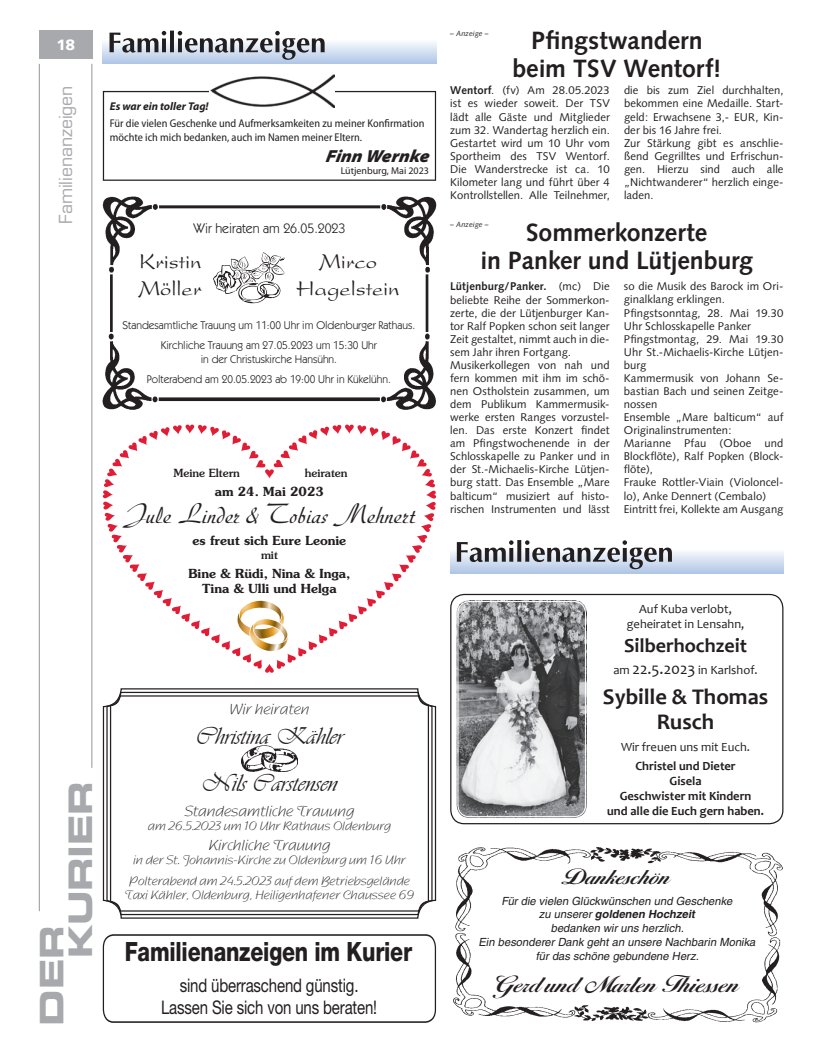
<style>
.page{position:relative;width:819px;height:1053px;background:#fff}
.page>*{position:absolute;margin:0;border:0;box-sizing:border-box;transform-origin:0 0}
.t1{font:32.5px/28.9px "Eurostile LT Std Bold Ex 2";letter-spacing:-.01em;color:#a8a9ad}
.t2{font:27.5px "Diskus LT Std";color:#231f20}
.t3{font:800 26.5px "Helvetica Neue";letter-spacing:-.01em;color:#231f20;scale:.8 1}
.t4{font:700 25px/27.5px "Syntax LT Std";letter-spacing:-.005em;color:#231f20;text-align:center}
.t5{font:25px/47.8px "Vivaldii";color:#231f20}
.t6{font:25px "Isolde";color:#231f20;scale:1.1 1}
.t7{font:23.75px "Isolde";color:#231f20;scale:1.1 1}
.t8{font:22.5px/27px "Present LT Std";color:#231f20}
.t9{font:700 22.5px/24.8px "Candara";color:#231f20;text-align:center}
.t10{font:700 20px "Candara";color:#231f20}
.t11{font:18.75px/22.5px "Helvetica Neue";letter-spacing:-.01em;color:#231f20;text-align:center;scale:.8 1}
.t12{font:17.5px "Eurostile LT Std";letter-spacing:-.005em;color:#a8a9ad}
.t13{font:italic 900 semi-expanded 17.5px "Myriad Pro";color:#231f20}
.t14{font:15px "Nadianne";color:#231f20}
.t15{font:900 15px "Syntax LT Std";color:#fff}
.t16{font:13.75px "ITC Kabel Std";color:#231f20}
.t17{font:12.5px/20.9px "Nadianne";color:#231f20;text-align:center}
.t18{font:12.5px/15px "Candara";color:#231f20;text-align:center}
.t19{font:600 12.5px/15px "Souvenir";color:#231f20;text-align:center}
.t20{font:700 12.5px/15px "Candara";color:#231f20;text-align:center}
.t21{font:11.25px/13px "Syntax";letter-spacing:.005em;color:#231f20}
.t22{font:11.25px/20px "ITC Kabel Std";color:#231f20;text-align:center}
.t23{font:italic 11.25px/13.8px "Helvetica LT Std";color:#231f20;text-align:center}
.t24{font:semi-condensed 11.25px/17px "Myriad Pro";color:#231f20}
.t25{font:500 11.25px "Souvenir";color:#231f20}
.t26{font:10px "Myriad Pro";color:#231f20}
.t27{font:italic 7.5px "Syntax LT Std";letter-spacing:.01em;color:#231f20}
.s1{font-weight:700;font-style:italic;font-stretch:normal}
.s2{font-weight:700}
.s3{font-size:16.25px}
</style>
<div class="page">
<hr style="left:39px;top:64px;width:1px;height:847px;background:#939598">
<hr style="left:92px;top:64px;width:1px;height:703px;background:#939598">
<div style="left:39px;top:30px;width:53px;height:29px;background:#a8a9ad"></div>
<svg style="left:266px;top:469px;width:7px;height:9px"></svg>
<svg style="left:265px;top:664px;width:9px;height:8px"></svg>
<svg style="left:273px;top:424px;width:163px;height:245px"></svg>
<svg style="left:103px;top:424px;width:163px;height:244px"></svg>
<svg style="left:237px;top:600px;width:51px;height:51px"></svg>
<img style="left:242px;top:745px;width:55px;height:26px">
<div style="left:103px;top:688px;width:333px;height:230px;border:1px solid #231f20;border-radius:18px"></div>
<div style="left:106px;top:691px;width:326px;height:224px;border:1px solid #231f20;border-radius:14px"></div>
<div style="left:110px;top:695px;width:319px;height:216px;border:1px solid #231f20;border-radius:9px"></div>
<div style="left:450px;top:594px;width:333px;height:230px;border:1px solid #231f20;border-radius:14px"></div>
<img style="left:457px;top:601px;width:129px;height:216px">
<div style="left:454px;top:598px;width:135px;height:222px;border:2px solid #fff;border-radius:14px"></div>
<div style="left:457px;top:601px;width:128px;height:215px;border:1px solid #fff;border-radius:11px"></div>
<img style="left:103px;top:196px;width:333px;height:213px">
<svg style="left:213px;top:252px;width:72px;height:51px"></svg>
<img style="left:453px;top:847px;width:330px;height:175px">
<svg style="left:103px;top:91px;width:333px;height:90px"></svg>
<img style="left:209px;top:74px;width:126px;height:33px">
<svg style="left:103px;top:40px;width:333px;height:24px;background:#ccdaee"></svg>
<svg style="left:109px;top:30px;width:215px;height:30px"></svg>
<svg style="left:450px;top:548px;width:333px;height:25px"></svg>
<svg style="left:457px;top:540px;width:215px;height:29px"></svg>
<svg style="left:103px;top:934px;width:333px;height:88px"></svg>
<p class="t15" style="left:56px;top:36px;width:20px">18</p>
<p class="t12" style="left:55px;top:223px;width:139px;rotate:-90deg">Familienanzeigen</p>
<p class="t24" style="left:110px;top:98px;width:316px"><span class="s1">Es war ein toller Tag!<br></span>Für die vielen Geschenke und Aufmerksamkeiten zu meiner Konfirmation</p>
<p class="t24" style="left:110px;top:129px;width:254px">möchte ich mich bedanken, auch im Namen meiner Eltern.</p>
<p class="t13" style="left:325px;top:146px;width:109px">Finn Wernke</p>
<p class="t26" style="left:340px;top:165px;width:90px">Lütjenburg, Mai 2023</p>
<p class="t16" style="left:193px;top:220px;width:153px">Wir heiraten am 26.05.2023</p>
<p class="t8" style="left:139px;top:247px;width:64px">Kristin<br>Möller</p>
<p class="t8" style="left:297px;top:247px;width:104px;text-align:center">Mirco<br>Hagelstein</p>
<p class="t22" style="left:123px;top:315px;width:294px">Standesamtliche Trauung um 11:00 Uhr im Oldenburger Rathaus.<br>Kirchliche Trauung am 27.05.2023 um 15:30 Uhr</p>
<p class="t22" style="left:147px;top:349px;width:246px">in der Christuskirche Hansühn.<br>Polterabend am 20.05.2023 ab 19:00 Uhr in Kükelühn.</p>
<p class="t25" style="left:174px;top:466px;width:68px">Meine Eltern</p>
<p class="t25" style="left:305px;top:466px;width:44px">heiraten</p>
<p class="t19" style="left:215px;top:484px;width:111px">am 24. Mai 2023</p>
<p class="t2" style="left:123px;top:498px;width:295px">Jule Linder &amp; Tobias Mehnert</p>
<p class="t19" style="left:192px;top:533px;width:155px">es freut sich Eure Leonie</p>
<p class="t25" style="left:261px;top:548px;width:18px">mit</p>
<p class="t19" style="left:188px;top:565px;width:164px">Bine &amp; Rüdi, Nina &amp; Inga,<br>Tina &amp; Ulli und Helga</p>
<p class="t1" style="left:37px;top:958px;width:179px;text-indent:-67px;rotate:-90deg">DER<br>KURIER</p>
<p class="t14" style="left:229px;top:700px;width:81px">Wir heiraten</p>
<p class="t5" style="left:196px;top:712px;width:149px">Christina Kähler<br>Nils Carstensen</p>
<p class="t14" style="left:184px;top:802px;width:171px">Standesamtliche Trauung</p>
<p class="t17" style="left:148px;top:815px;width:245px">am 26.5.2023 um 10 Uhr Rathaus Oldenburg</p>
<p class="t14" style="left:208px;top:837px;width:123px">Kirchliche Trauung</p>
<p class="t17" style="left:129px;top:849px;width:282px">in der St. Johannis-Kirche zu Oldenburg um 16 Uhr<br>Polterabend am 24.5.2023 auf dem Betriebsgelände</p>
<p class="t17" style="left:125px;top:884px;width:291px">Taxi Kähler, Oldenburg, Heiligenhafener Chaussee 69</p>
<p class="t3" style="left:125px;top:935px;width:360px">Familienanzeigen im Kurier</p>
<p class="t11" style="left:161px;top:973px;width:271px">sind überraschend günstig.<br>Lassen Sie sich von uns beraten!</p>
<p class="t4" style="left:512px;top:27px;width:210px">Pfingstwandern beim TSV Wentorf!</p>
<p class="t21" style="left:450px;top:84px;width:161px;text-align:justify"><span class="s2">Wentorf</span>. (fv) Am 28.05.2023 ist es wieder soweit. Der TSV lädt alle Gäste und Mitglieder zum 32. Wandertag herzlich ein.<br>Gestartet wird um 10 Uhr vom Sportheim des TSV Wentorf.<br>Die Wanderstrecke ist ca. 10<br>Kilometer lang und führt über 4<br>Kontrollstellen. Alle Teilnehmer,</p>
<p class="t21" style="left:624px;top:84px;width:161px">die bis zum Ziel durchhalten, bekommen eine Medaille. Start&shy;geld: Erwachsene 3,- EUR, Kin&shy;der bis 16 Jahre frei.<br>Zur Stärkung gibt es anschlie&shy;ßend Gegrilltes und Erfrischun&shy;gen. Hierzu sind auch alle „Nichtwanderer“ herzlich einge&shy;laden.</p>
<p class="t4" style="left:480px;top:219px;width:274px">Sommerkonzerte<br>in Panker und Lütjenburg</p>
<p class="t21" style="left:450px;top:280px;width:161px"><span class="s2">Lütjenburg/Panker.</span> (mc) Die beliebte Reihe der Sommerkon&shy;zerte, die der Lütjenburger Kan&shy;tor Ralf Popken schon seit langer<br>Zeit gestaltet, nimmt auch in die&shy;sem Jahr ihren Fortgang.<br>Musikerkollegen von nah und fern kommen mit ihm im schö&shy;nen Ostholstein zusammen, um dem Publikum Kammermusik&shy;werke ersten Ranges vorzustel&shy;len. Das erste Konzert findet am Pfingstwochenende in der<br>Schlosskapelle zu Panker und in der St.-Michaelis-Kirche Lütjen&shy;burg statt. Das Ensemble „Mare balticum“ musiziert auf histo&shy;rischen Instrumenten und lässt</p>
<p class="t21" style="left:624px;top:280px;width:161px">so die Musik des Barock im Ori&shy;ginalklang erklingen.<br>Pfingstsonntag, 28. Mai 19.30<br>Uhr Schlosskapelle Panker<br>Pfingstmontag, 29. Mai 19.30<br>Uhr St.-Michaelis-Kirche Lütjen&shy;burg<br>Kammermusik von Johann Se&shy;bastian Bach und seinen Zeitge&shy;nossen<br>Ensemble „Mare balticum“ auf<br>Originalinstrumenten:<br>Marianne Pfau (Oboe und<br>Blockflöte), Ralf Popken (Block&shy;flöte),<br>Frauke Rottler-Viain (Violoncel&shy;lo), Anke Dennert (Cembalo)<br>Eintritt frei, Kollekte am Ausgang</p>
<p class="t27" style="left:450px;top:29px;width:40px">– Anzeige –</p>
<p class="t27" style="left:450px;top:220px;width:40px">– Anzeige –</p>
<p class="t18" style="left:626px;top:601px;width:119px">Auf Kuba verlobt, geheiratet in Lensahn,</p>
<p class="t10" style="left:624px;top:633px;width:124px">Silberhochzeit</p>
<p class="t18" style="left:613px;top:662px;width:146px">am <span class="s3">22.5.2023</span> in Karlshof.</p>
<p class="t9" style="left:603px;top:684px;width:167px">Sybille &amp; Thomas<br>Rusch</p>
<p class="t18" style="left:621px;top:737px;width:130px;line-height:18.5px">Wir freuen uns mit Euch.<br><span class="s2">Christel und Dieter</span></p>
<p class="t20" style="left:607px;top:773px;width:158px">Gisela<br>Geschwister mit Kindern<br>und alle die Euch gern haben.</p>
<p class="t7" style="left:562px;top:862px;width:101px">Dankeschön</p>
<p class="t23" style="left:478px;top:893px;width:281px">Für die vielen Glückwünschen und Geschenke<br>zu unserer <span class="s2">goldenen Hochzeit<br></span>bedanken wir uns herzlich.<br>Ein besonderer Dank geht an unsere Nachbarin Monika für das schöne gebundene Herz.</p>
<p class="t6" style="left:493px;top:969px;width:226px">Gerd und Marlen Thiessen</p>
</div>
